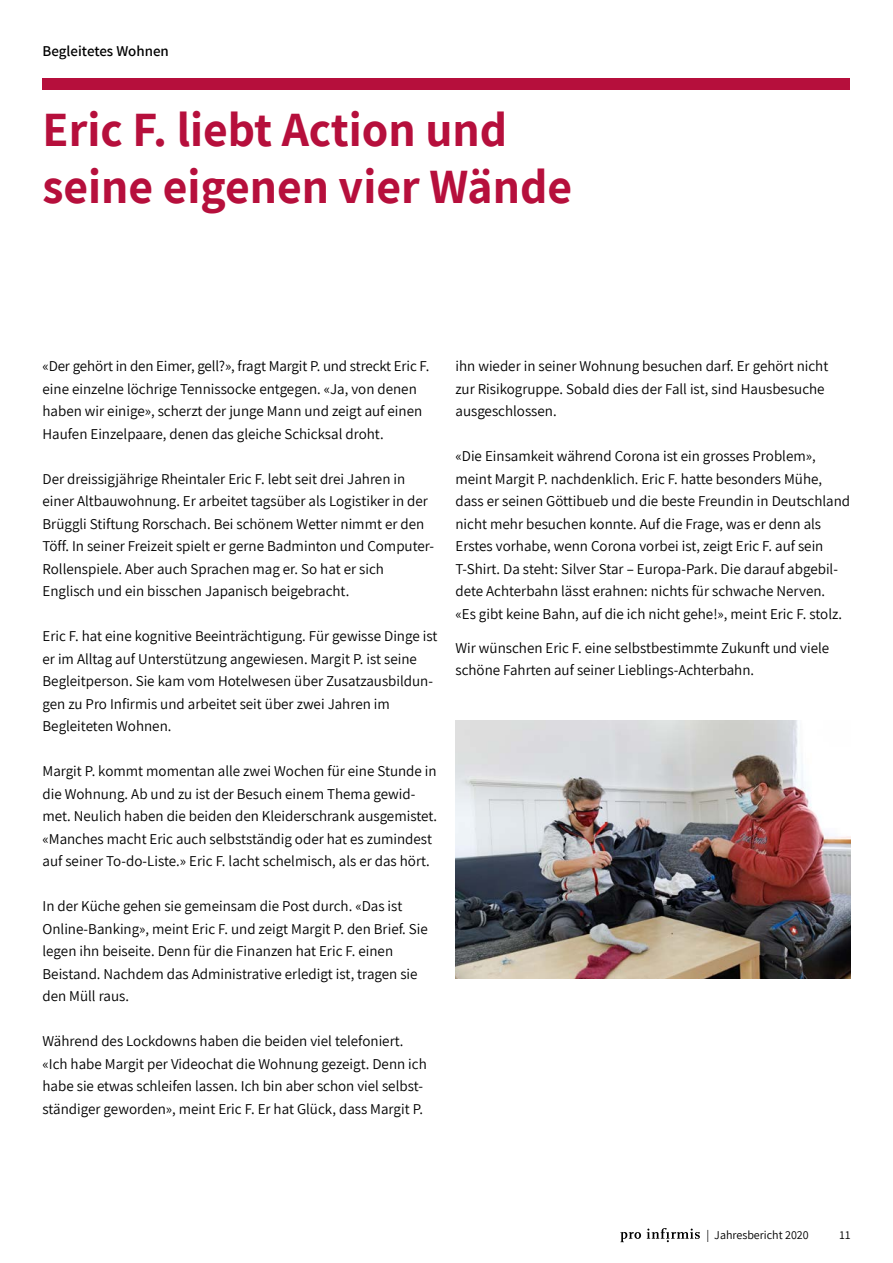
<style>
.page{position:relative;width:893px;height:1263px;background:#fff}
.page>*{position:absolute;margin:0;border:0;box-sizing:border-box;transform-origin:0 0}
.t1{font:700 48px/56.2px "Assistant";color:#b60f3c}
.t2{font:15px/22.5px "Assistant";color:#000}
.t3{font:600 15px "Assistant";color:#000}
.t4{font:12px "Assistant";color:#000}
</style>
<div class="page">
<svg style="left:620px;top:1232px;width:21px;height:10px"></svg>
<svg style="left:647px;top:1228px;width:53px;height:14px"></svg>
<div style="left:43px;top:79px;width:807px;height:11px;background:#b60f3c"></div>
<img style="left:455px;top:720px;width:395px;height:259px">
<h1 class="t3" style="left:43px;top:41px;width:128px">Begleitetes Wohnen</h1>
<h2 class="t1" style="left:43px;top:100px;width:531px">Eric F. liebt Action und seine eigenen vier Wände</h2>
<p class="t2" style="left:43px;top:354px;width:388px">«Der gehört in den Eimer, gell?», fragt Margit P. und streckt Eric F. eine einzelne löchrige Tennissocke entgegen. «Ja, von denen haben wir einige», scherzt der junge Mann und zeigt auf einen Haufen Einzelpaare, denen das gleiche Schicksal droht.</p>
<p class="t2" style="left:43px;top:467px;width:393px">Der dreissigjährige Rheintaler Eric F. lebt seit drei Jahren in einer Altbauwohnung. Er arbeitet tagsüber als Logistiker in der Brüggli Stiftung Rorschach. Bei schönem Wetter nimmt er den Töff. In seiner Freizeit spielt er gerne Badminton und Computer-Rollenspiele. Aber auch Sprachen mag er. So hat er sich Englisch und ein bisschen Japanisch beigebracht.</p>
<p class="t2" style="left:43px;top:624px;width:396px">Eric F. hat eine kognitive Beeinträchtigung. Für gewisse Dinge ist er im Alltag auf Unterstützung angewiesen. Margit P. ist seine Begleitperson. Sie kam vom Hotelwesen über Zusatzausbildun&shy;gen zu Pro Infirmis und arbeitet seit über zwei Jahren im Begleiteten Wohnen.</p>
<p class="t2" style="left:43px;top:759px;width:396px">Margit P. kommt momentan alle zwei Wochen für eine Stunde in die Wohnung. Ab und zu ist der Besuch einem Thema gewid&shy;met. Neulich haben die beiden den Kleiderschrank ausgemistet. «Manches macht Eric auch selbstständig oder hat es zumindest auf seiner To-do-Liste.» Eric F. lacht schelmisch, als er das hört.</p>
<p class="t2" style="left:43px;top:894px;width:387px">In der Küche gehen sie gemeinsam die Post durch. «Das ist Online-Banking», meint Eric F. und zeigt Margit P. den Brief. Sie legen ihn beiseite. Denn für die Finanzen hat Eric F. einen Beistand. Nachdem das Administrative erledigt ist, tragen sie den Müll raus.</p>
<p class="t2" style="left:43px;top:1029px;width:386px">Während des Lockdowns haben die beiden viel telefoniert. «Ich habe Margit per Videochat die Wohnung gezeigt. Denn ich habe sie etwas schleifen lassen. Ich bin aber schon viel selbst&shy;ständiger geworden», meint Eric F. Er hat Glück, dass Margit P.</p>
<p class="t2" style="left:455px;top:354px;width:374px">ihn wieder in seiner Wohnung besuchen darf. Er gehört nicht zur Risikogruppe. Sobald dies der Fall ist, sind Hausbesuche ausgeschlossen.</p>
<p class="t2" style="left:455px;top:444px;width:396px">«Die Einsamkeit während Corona ist ein grosses Problem», meint Margit P. nachdenklich. Eric F. hatte besonders Mühe, dass er seinen Göttibueb und die beste Freundin in Deutschland nicht mehr besuchen konnte. Auf die Frage, was er denn als Erstes vorhabe, wenn Corona vorbei ist, zeigt Eric F. auf sein T-Shirt. Da steht: Silver Star – Europa-Park. Die darauf abgebil&shy;dete Achterbahn lässt erahnen: nichts für schwache Nerven.<br>«Es gibt keine Bahn, auf die ich nicht gehe!», meint Eric F. stolz.</p>
<p class="t2" style="left:455px;top:636px;width:375px">Wir wünschen Eric F. eine selbstbestimmte Zukunft und viele schöne Fahrten auf seiner Lieblings-Achterbahn.</p>
<p class="t4" style="left:707px;top:1226px;width:104px">| Jahresbericht 2020</p>
<p class="t4" style="left:840px;top:1226px;width:12px">11</p>
</div>
